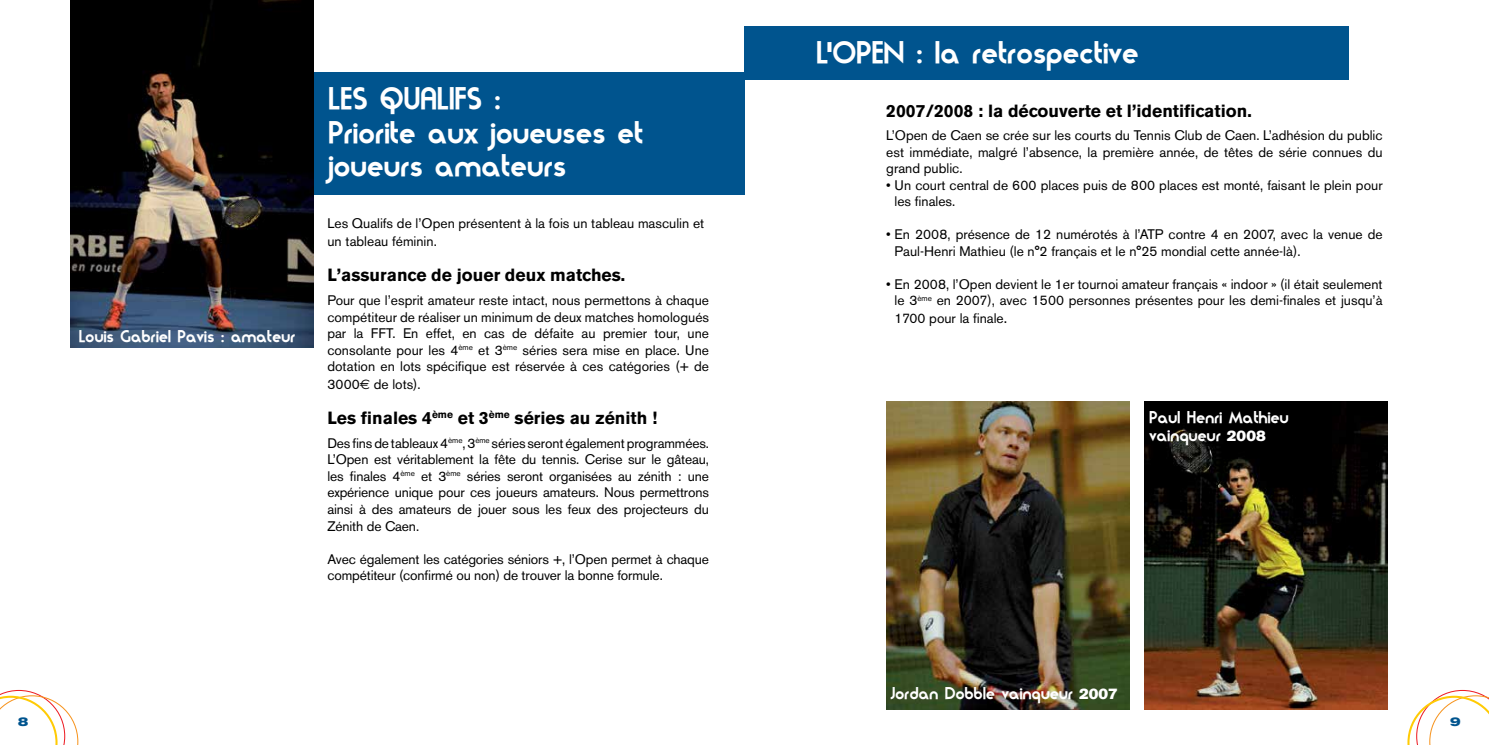
<style>
.page{position:relative;width:1489px;height:745px;background:#fff}
.page>*{position:absolute;margin:0;border:0;box-sizing:border-box;transform-origin:0 0}
.t1{font:27.5px/33px "Moderna";color:#fff}
.t2{font:700 17.5px "Akzidenz Grotesk BE";color:#000}
.t3{font:15px/18px "Moderna";color:#fff}
.t4{font:13.75px/16.5px "Akzidenz Grotesk BE";color:#000}
.t5{font:700 expanded 12.5px "Akzidenz Grotesk BE";color:#00548e}
.s1{font-family:"Euro Sans"}
.s2{font-size:15px}
.s3{font-family:"Akzidenz Grotesk BE Super"}
</style>
<div class="page">
<svg style="left:0;top:689px;width:78px;height:55px"></svg>
<svg style="left:1407px;top:689px;width:81px;height:55px"></svg>
<div style="left:298px;top:72px;width:446px;height:122px;background:#00548e"></div>
<img style="left:71px;top:0;width:243px;height:347px">
<div style="left:744px;top:27px;width:604px;height:53px;background:#00548e"></div>
<svg style="left:827px;top:42px;width:4px;height:10px"></svg>
<img style="left:1144px;top:401px;width:242px;height:308px">
<img style="left:886px;top:401px;width:243px;height:308px">
<p class="t3" style="left:78px;top:327px;width:218px">Louis Gabriel Pavis : amateur</p>
<h1 class="t1" style="left:327px;top:84px;width:316px">LES QUALIFS :<br>Priorite aux joueuses et joueurs amateurs</h1>
<p class="t4" style="left:327px;top:214px;width:378px;line-height:18px">Les Qualifs de l’Open présentent à la fois un tableau masculin et un tableau féminin.</p>
<p class="t2" style="left:327px;top:265px;width:299px">L’assurance de jouer deux matches.</p>
<p class="t4" style="left:327px;top:292px;width:383px;text-align:justify">Pour que l’esprit amateur reste intact, nous permettons à chaque compétiteur de réaliser un minimum de deux matches homologués par la FFT. En effet, en cas de défaite au premier tour, une consolante pour les 4<sup>ème</sup> et 3<sup>ème</sup> séries sera mise en place. Une dotation en lots spécifique est réservée à ces catégories (+ de</p>
<p class="t4" style="left:327px;top:376px;width:95px">3000<span class="s1">€</span> de lots).</p>
<p class="t2" style="left:327px;top:408px;width:331px">Les finales 4<sup>ème</sup> et 3<sup>ème</sup> séries au zénith !</p>
<p class="t4" style="left:327px;top:434px;width:383px;text-align:justify">Des fins de tableaux 4<sup>ème</sup>, 3<sup>ème</sup> séries seront également programmées.<br>L’Open est véritablement la fête du tennis. Cerise sur le gâteau, les finales 4<sup>ème</sup> et 3<sup>ème</sup> séries seront organisées au zénith : une expérience unique pour ces joueurs amateurs. Nous permettrons ainsi à des amateurs de jouer sous les feux des projecteurs du Zénith de Caen.</p>
<p class="t4" style="left:327px;top:550px;width:383px">Avec également les catégories séniors +, l’Open permet à chaque compétiteur (confirmé ou non) de trouver la bonne formule.</p>
<h1 class="t1" style="left:815px;top:38px;width:324px">L open : la retrospective</h1>
<p class="t2" style="left:886px;top:100px;width:367px">2007/2008 : la découverte et l’identification.</p>
<p class="t4" style="left:886px;top:127px;width:498px;text-align:justify">L’Open de Caen se crée sur les courts du Tennis Club de Caen. L’adhésion du public est immédiate, malgré l’absence, la première année, de têtes de série connues du grand public.</p>
<p class="t4" style="left:894px;top:177px;width:489px;text-indent:-8px">• Un court central de 600 places puis de 800 places est monté, faisant le plein pour les finales.</p>
<p class="t4" style="left:894px;top:226px;width:489px;text-indent:-8px">• En 2008, présence de 12 numérotés à l’ATP contre 4 en 2007, avec la venue de<br>Paul-Henri Mathieu (le n°2 français et le n°25 mondial cette année-là).</p>
<p class="t4" style="left:886px;top:276px;width:498px;text-align:right">• En 2008, l’Open devient le 1er tournoi amateur français « indoor » (il était seulement le 3<sup>ème</sup> en 2007), avec 1500 personnes présentes pour les demi-finales et jusqu’à</p>
<p class="t4" style="left:894px;top:310px;width:114px">1700 pour la finale<span class="s2">.</span></p>
<p class="t3" style="left:1148px;top:409px;width:141px">Paul Henri Mathieu vainqueur <span class="s3">2008</span></p>
<p class="t3" style="left:889px;top:684px;width:230px">Jordan Dobble vainqueur <span class="s3">2007</span></p>
<p class="t5" style="left:18px;top:713px;width:12px">8</p>
<p class="t5" style="left:1449px;top:713px;width:12px">9</p>
</div>
